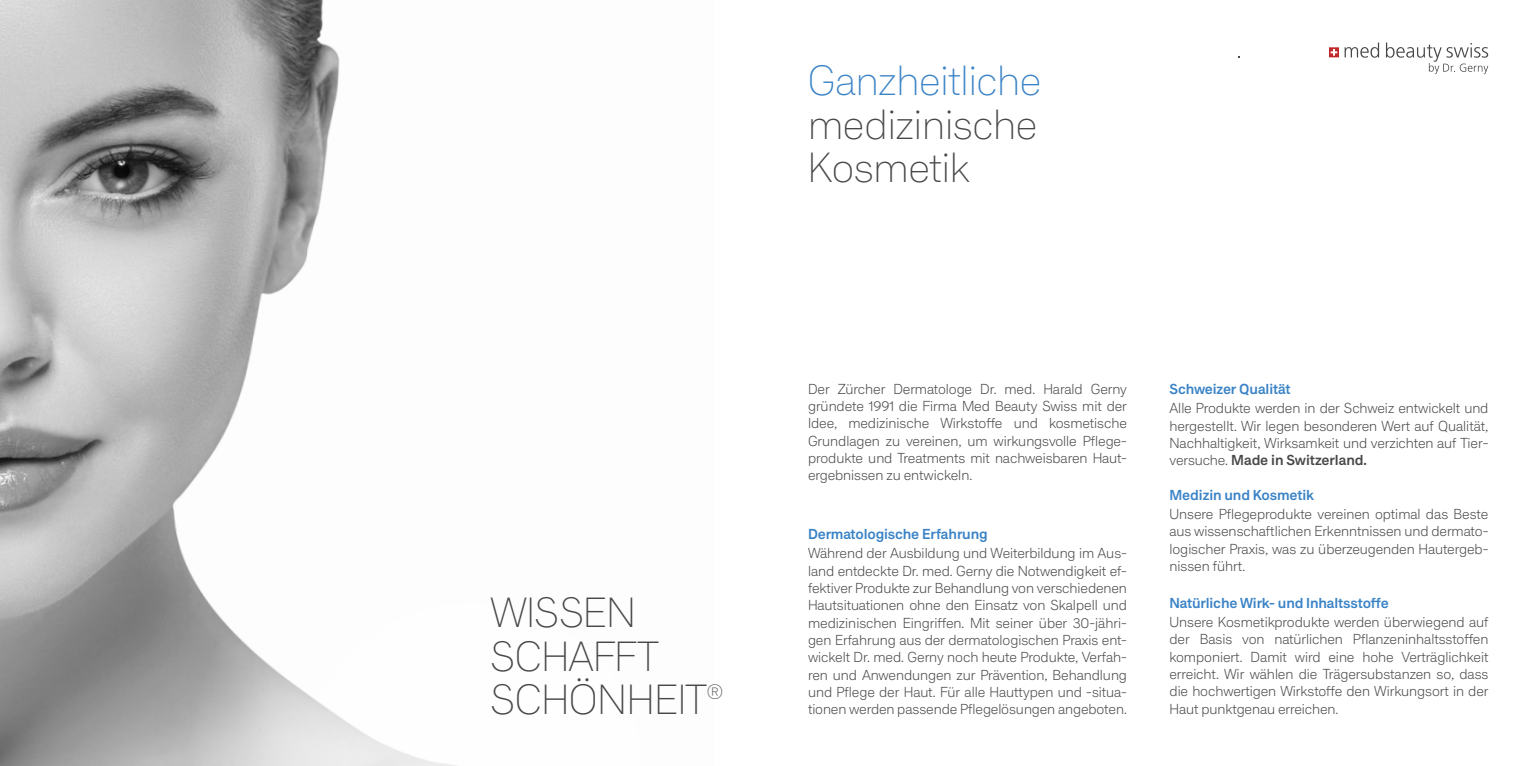
<style>
.page{position:relative;width:1531px;height:766px;background:#fff}
.page>*{position:absolute;margin:0;border:0;box-sizing:border-box;transform-origin:0 0}
.t1{font:100 42px/43.5px "RT Dromo";letter-spacing:-.01em;color:#484848}
.t2{font:100 42px "RT Dromo";letter-spacing:-.005em;color:#3a83c6}
.t3{font:300 14.4px/17.2px "RT Dromo";letter-spacing:-.01em;color:#484848;text-align:justify}
.t4{font:500 14.4px "RT Dromo";letter-spacing:-.015em;color:#3a83c6}
.s1{font-weight:500}
</style>
<div class="page">
<img style="left:0;top:0;width:340px;height:765px">
<svg style="left:1386px;top:43px;width:102px;height:31px"></svg>
<svg style="left:1329px;top:43px;width:50px;height:15px"></svg>
<svg style="left:185px;top:491px;width:265px;height:274px"></svg>
<h1 class="t1" style="left:490px;top:591px;width:234px">WISSEN<br>SCHAFFT<br>SCHÖNHEIT<sup>®</sup></h1>
<h1 class="t2" style="left:808px;top:58px;width:235px">Ganzheitliche</h1>
<h1 class="t1" style="left:808px;top:103px;width:231px">medizinische<br>Kosmetik</h1>
<p class="t3" style="left:808px;top:380px;width:320px">Der Zürcher Dermatologe Dr. med. Harald Gerny gründete 1991 die Firma Med Beauty Swiss mit der Idee, medizinische Wirkstoffe und kosmetische Grundlagen zu vereinen, um wirkungsvolle Pflege&shy;produkte und Treatments mit nachweisbaren Haut&shy;ergebnissen zu entwickeln.</p>
<p class="t4" style="left:808px;top:526px;width:181px">Dermatologische Erfahrung</p>
<p class="t3" style="left:808px;top:544px;width:320px">Während der Ausbildung und Weiterbildung im Aus&shy;land entdeckte Dr. med. Gerny die Notwendigkeit ef&shy;fektiver Produkte zur Behandlung von verschiedenen Hautsituationen ohne den Einsatz von Skalpell und medizinischen Eingriffen. Mit seiner über 30-jähri&shy;gen Erfahrung aus der dermatologischen Praxis ent&shy;wickelt Dr. med. Gerny noch heute Produkte, Verfah&shy;ren und Anwendungen zur Prävention, Behandlung und Pflege der Haut. Für alle Hauttypen und -situa&shy;tionen werden passende Pflegelösungen angeboten.</p>
<p class="t4" style="left:1169px;top:381px;width:123px">Schweizer Qualität</p>
<p class="t3" style="left:1169px;top:399px;width:320px">Alle Produkte werden in der Schweiz entwickelt und hergestellt. Wir legen besonderen Wert auf Qualität, Nachhaltigkeit, Wirksamkeit und verzichten auf Tier&shy;versuche. <span class="s1">Made in Switzerland.</span></p>
<p class="t4" style="left:1169px;top:486px;width:146px">Medizin und Kosmetik</p>
<p class="t3" style="left:1169px;top:505px;width:320px">Unsere Pflegeprodukte vereinen optimal das Beste aus wissenschaftlichen Erkenntnissen und dermato&shy;logischer Praxis, was zu überzeugenden Hautergeb&shy;nissen führt.</p>
<p class="t4" style="left:1169px;top:594px;width:221px">Natürliche Wirk- und Inhaltsstoffe</p>
<p class="t3" style="left:1169px;top:613px;width:320px">Unsere Kosmetikprodukte werden überwiegend auf der Basis von natürlichen Pflanzeninhaltsstoffen komponiert. Damit wird eine hohe Verträglichkeit erreicht. Wir wählen die Trägersubstanzen so, dass die hochwertigen Wirkstoffe den Wirkungsort in der Haut punktgenau erreichen.</p>
</div>
